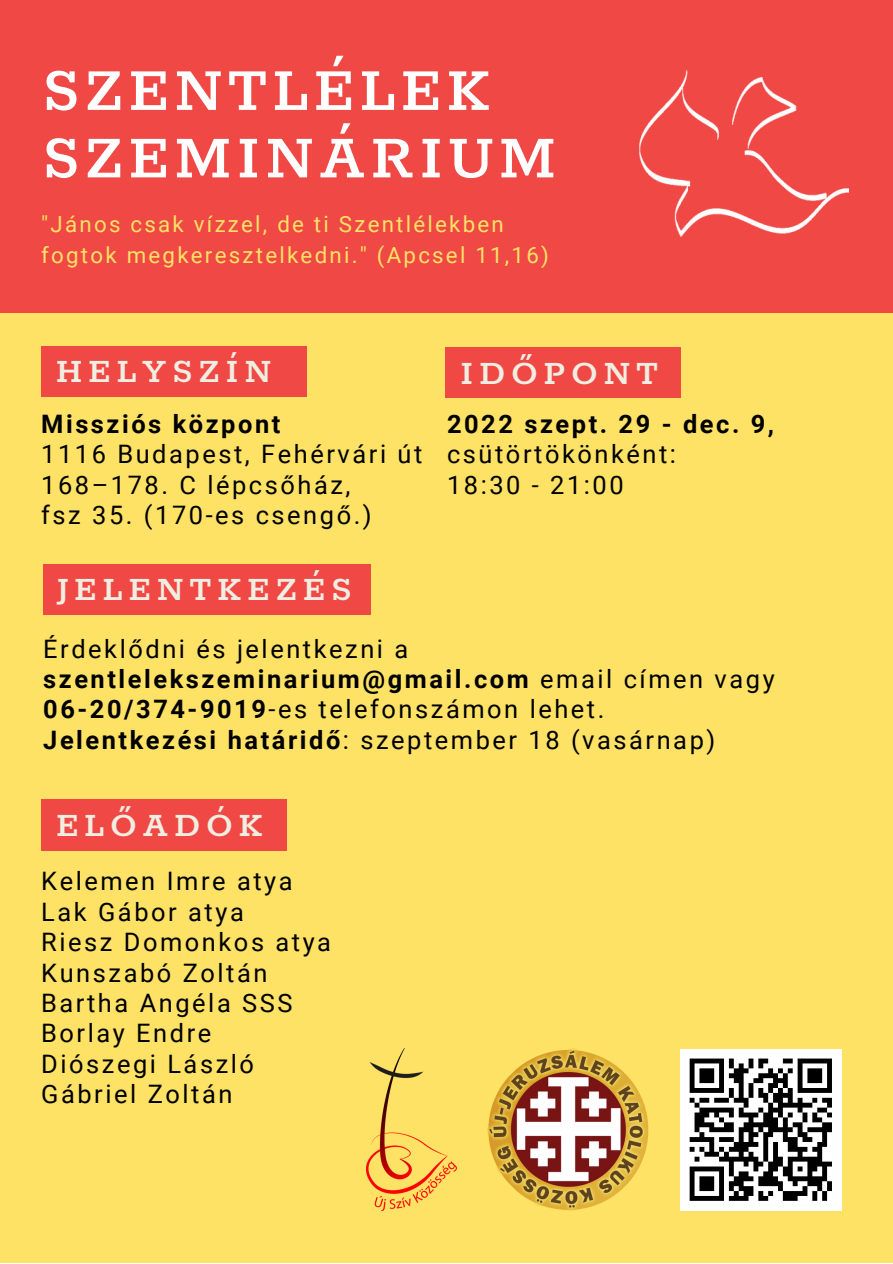
<style>
.page{position:relative;width:893px;height:1264px;background:#fff}
.page>*{position:absolute;margin:0;border:0;box-sizing:border-box;transform-origin:0 0}
.t1{font:600 67.8px/67.5px "Rokkitt";letter-spacing:.07em;color:#fff}
.t2{font:600 37.5px "Rokkitt";letter-spacing:.15em;color:#f0eee2}
.t3{font:25.35px/30.3px "Roboto";letter-spacing:.1em;color:#000}
.t4{font:700 25.35px "Roboto";letter-spacing:.1em;color:#000}
.t5{font:22.35px/30.3px "Roboto";letter-spacing:.1em;color:#fee266}
.s1{font-weight:700}
</style>
<div class="page">
<div style="left:0;top:0;width:892px;height:1262px;background:#fee266"></div>
<div style="left:0;top:0;width:892px;height:312px;background:#f04845"></div>
<div style="left:71px;top:347px;width:235px;height:49px;background:#f04845"></div>
<div style="left:41px;top:347px;width:207px;height:49px;background:#f04845"></div>
<div style="left:445px;top:348px;width:235px;height:49px;background:#f04845"></div>
<img style="left:639px;top:71px;width:209px;height:165px">
<div style="left:42px;top:799px;width:245px;height:51px;background:#f04845"></div>
<div style="left:164px;top:565px;width:207px;height:49px;background:#f04845"></div>
<div style="left:43px;top:565px;width:207px;height:49px;background:#f04845"></div>
<img style="left:367px;top:1048px;width:90px;height:162px">
<img style="left:487px;top:1048px;width:162px;height:162px">
<div style="left:679px;top:1048px;width:162px;height:162px;background:#fff"></div>
<svg style="left:689px;top:1058px;width:143px;height:143px"></svg>
<h1 class="t1" style="left:42px;top:59px;width:515px">SZENTLÉLEK<br>SZEMINÁRIUM</h1>
<p class="t5" style="left:41px;top:209px;width:509px">"János csak vízzel, de ti Szentlélekben fogtok megkeresztelkedni." (Apcsel 11,16)</p>
<h2 class="t2" style="left:56px;top:351px;width:217px">HELYSZÍN</h2>
<h2 class="t2" style="left:460px;top:353px;width:199px">IDŐPONT</h2>
<p class="t4" style="left:447px;top:409px;width:328px">2022 szept. 29 - dec. 9,</p>
<p class="t3" style="left:447px;top:439px;width:230px">csütörtökönként:<br>18:30 - 21:00</p>
<p class="t4" style="left:41px;top:409px;width:241px">Missziós központ</p>
<p class="t3" style="left:41px;top:439px;width:382px">1116 Budapest, Fehérvári út<br>168–178. C lépcsőház,<br>fsz 35. (170-es csengő.)</p>
<h2 class="t2" style="left:56px;top:569px;width:297px">JELENTKEZÉS</h2>
<p class="t3" style="left:43px;top:634px;width:733px">Érdeklődni és jelentkezni a <span class="s1">szentlelekszeminarium@gmail.com</span> email címen vagy <span class="s1">06-20/374-9019</span>-es telefonszámon lehet.<br><span class="s1">Jelentkezési határidő</span>: szeptember 18 (vasárnap)</p>
<h2 class="t2" style="left:56px;top:805px;width:209px">ELŐADÓK</h2>
<p class="t3" style="left:41px;top:866px;width:291px">Kelemen Imre atya<br>Lak Gábor atya<br>Riesz Domonkos atya<br>Kunszabó Zoltán<br>Bartha Angéla SSS<br>Borlay Endre<br>Diószegi László<br>Gábriel Zoltán</p>
</div>
